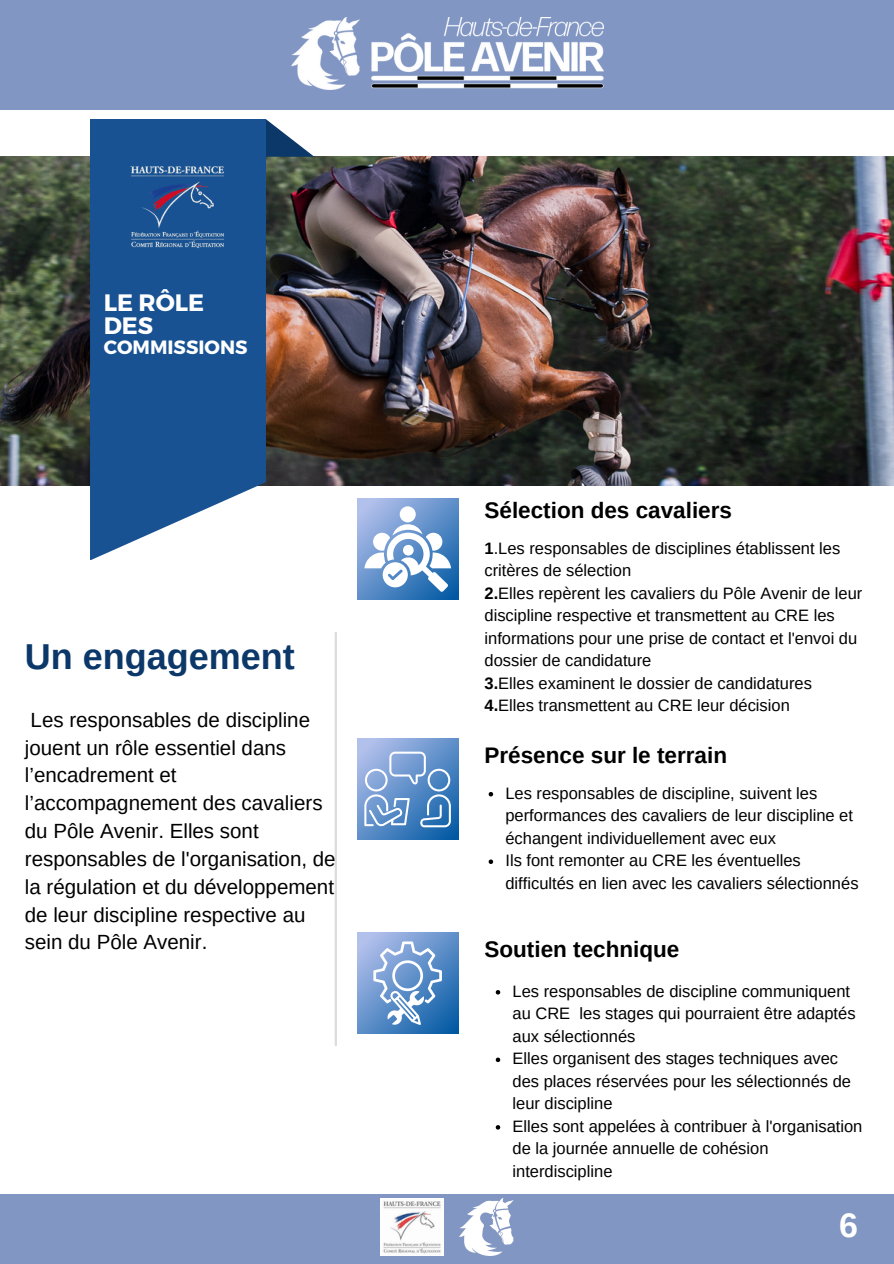
<style>
.page{position:relative;width:894px;height:1264px;background:#fff}
.page>*{position:absolute;margin:0;border:0;box-sizing:border-box;transform-origin:0 0}
.t1{font:700 36px "Arimo";color:#0c3869}
.t2{font:700 33.9px "Arimo";color:#fff}
.t3{font:700 23.7px/23.7px "Montserrat";color:#fff}
.t4{font:700 22.5px "Arimo";color:#000}
.t5{font:20.55px/27.8px "Arimo";color:#000}
.t6{font:700 19.2px "Montserrat";color:#fff}
.t7{font:16.5px/22.5px "Arimo";color:#000}
.s1{font-weight:700}
</style>
<div class="page">
<div style="left:0;top:0;width:893px;height:109px;background:#8196c3"></div>
<div style="left:0;top:1194px;width:893px;height:69px;background:#8196c3"></div>
<img style="left:291px;top:17px;width:312px;height:72px">
<img style="left:380px;top:1198px;width:63px;height:57px">
<img style="left:459px;top:1198px;width:54px;height:57px">
<img style="left:0;top:157px;width:893px;height:328px">
<svg style="left:265px;top:119px;width:49px;height:38px"></svg>
<svg style="left:90px;top:130px;width:176px;height:430px;background:#3568a0"></svg>
<div style="left:90px;top:119px;width:175px;height:107px;background:#185292"></div>
<img style="left:111px;top:166px;width:134px;height:108px">
<hr style="left:334px;top:633px;width:3px;height:412px;background:#dbdcdc">
<svg style="left:357px;top:498px;width:101px;height:101px;background:#6090ca"></svg>
<svg style="left:357px;top:739px;width:101px;height:101px;background:#5e8ec8"></svg>
<svg style="left:357px;top:932px;width:101px;height:101px;background:#608fc9"></svg>
<svg style="left:364px;top:506px;width:87px;height:86px"></svg>
<svg style="left:364px;top:751px;width:87px;height:76px;background:#7da4d3"></svg>
<svg style="left:373px;top:941px;width:69px;height:83px"></svg>
<svg style="left:488px;top:792px;width:5px;height:4px"></svg>
<svg style="left:488px;top:859px;width:5px;height:5px"></svg>
<svg style="left:495px;top:990px;width:5px;height:4px"></svg>
<svg style="left:495px;top:1057px;width:5px;height:5px"></svg>
<svg style="left:495px;top:1125px;width:5px;height:4px"></svg>
<p class="t3" style="left:104px;top:289px;width:102px">LE RÔLE<br>DES</p>
<p class="t6" style="left:104px;top:334px;width:145px">COMMISSIONS</p>
<p class="t1" style="left:25px;top:636px;width:271px">Un engagement</p>
<p class="t5" style="left:25px;top:705px;width:312px">Les responsables de discipline jouent un rôle essentiel dans l’encadrement et l’accompagnement des cavaliers du Pôle Avenir. Elles sont responsables de l'organisation, de la régulation et du développement de leur discipline respective au sein du Pôle Avenir.</p>
<p class="t4" style="left:484px;top:497px;width:249px">Sélection des cavaliers</p>
<p class="t7" style="left:484px;top:537px;width:357px"><span class="s1">1</span>.Les responsables de disciplines établissent les critères de sélection</p>
<p class="t7" style="left:484px;top:582px;width:379px"><span class="s1">2.</span>Elles repèrent les cavaliers du Pôle Avenir de leur discipline respective et transmettent au CRE les informations pour une prise de contact et l'envoi du dossier de candidature</p>
<h1 class="t7" style="left:484px;top:672px;width:329px"><span class="s1">3.</span>Elles examinent le dossier de candidatures</h1>
<h3 class="t7" style="left:484px;top:694px;width:307px"><span class="s1">4.</span>Elles transmettent au CRE leur décision</h3>
<p class="t4" style="left:484px;top:742px;width:244px">Présence sur le terrain</p>
<p class="t7" style="left:505px;top:781px;width:349px">Les responsables de discipline, suivent les performances des cavaliers de leur discipline et échangent individuellement avec eux</p>
<h2 class="t7" style="left:505px;top:849px;width:354px">Ils font remonter au CRE les éventuelles difficultés en lien avec les cavaliers sélectionnés</h2>
<p class="t4" style="left:484px;top:936px;width:196px">Soutien technique</p>
<p class="t7" style="left:512px;top:979px;width:344px">Les responsables de discipline communiquent au CRE les stages qui pourraient être adaptés aux sélectionnés</p>
<p class="t7" style="left:512px;top:1047px;width:340px">Elles organisent des stages techniques avec des places réservées pour les sélectionnés de leur discipline</p>
<p class="t7" style="left:512px;top:1114px;width:351px">Elles sont appelées à contribuer à l'organisation de la journée annuelle de cohésion interdiscipline</p>
<h2 class="t2" style="left:839px;top:1206px;width:20px">6</h2>
</div>
